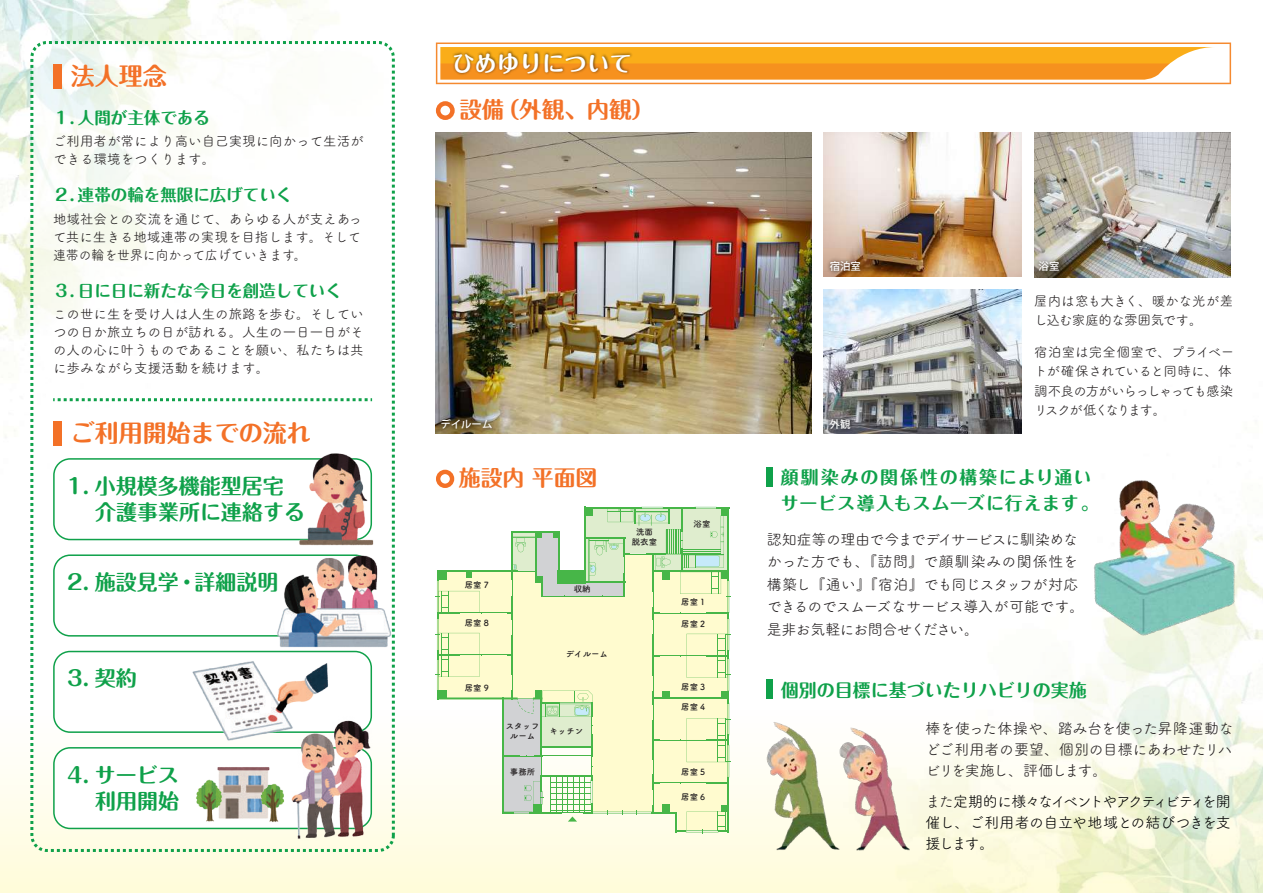
<style>
.page{position:relative;width:1263px;height:893px;background:#fff}
.page>*{position:absolute;margin:0;border:0;box-sizing:border-box;transform-origin:0 0}
.t1{font:700 24px "Maru Fo Pro";color:#f37127}
.t2{font:700 22.5px "Maru Fo Pro";color:#f37127}
.t3{font:700 22.5px "Maru Fo Pro";color:#fff}
.t4{font:700 21.9px "Maru Fo Pro";color:#f37127}
.t5{font:700 21px/26.5px "Maru Fo Pro";color:#0fa14a}
.t6{font:700 18px/25.5px "Maru Fo Pro";letter-spacing:.06em;color:#0fa14a}
.t7{font:700 18px "Maru Fo Pro";color:#0fa14a}
.t8{font:700 16.5px "Maru Fo Pro";color:#0fa14a}
.t9{font:15px/22.5px "Tsuku A Rd Gothic Std R";letter-spacing:-.035em;color:#231f20;text-align:justify}
.t10{font:15px/21px "Tsuku A Rd Gothic Std R";letter-spacing:-.085em;color:#000001;text-align:justify}
.t11{font:13.5px/18px "Tsuku A Rd Gothic Std R";color:#231f20;text-align:justify}
.t12{font:13.5px/19.5px "Tsuku A Rd Gothic Std R";letter-spacing:-.065em;color:#231f20}
.t13{font:13.5px/19.5px "Tsuku A Rd Gothic Std R";letter-spacing:-.03em;color:#231f20}
.t14{font:500 10.35px "Koz Go Pro";color:#fff}
.t15{font:8.4px/9.9px "Tsuku A Rd Gothic Std B";color:#231f20;text-align:center}
.s1{color:#231f20}
</style>
<div class="page">
<img style="left:0;top:0;width:391px;height:437px">
<div style="left:32px;top:43px;width:361px;height:807px;background:#fff;border-radius:15px"></div>
<img style="left:811px;top:291px;width:452px;height:374px">
<svg style="left:0;top:665px;width:1263px;height:228px"></svg>
<div style="left:30px;top:41px;width:365px;height:811px;border:3px dashed #0fa14a;border-radius:15px"></div>
<svg style="left:53px;top:398px;width:319px;height:3px"></svg>
<div style="left:53px;top:64px;width:8px;height:24px;background:#f37127"></div>
<div style="left:53px;top:421px;width:8px;height:24px;background:#f37127"></div>
<svg style="left:436px;top:43px;width:795px;height:41px"></svg>
<img style="left:448px;top:48px;width:188px;height:32px">
<div style="left:436px;top:470px;width:18px;height:18px;border:4px solid #f37127;border-radius:50%"></div>
<svg style="left:436px;top:507px;width:294px;height:326px"></svg>
<img style="left:1035px;top:132px;width:196px;height:145px">
<img style="left:824px;top:290px;width:197px;height:143px">
<img style="left:824px;top:133px;width:197px;height:144px">
<img style="left:436px;top:133px;width:375px;height:301px">
<div style="left:436px;top:101px;width:19px;height:19px;border:4px solid #f37127;border-radius:50%"></div>
<img style="left:823px;top:412px;width:34px;height:27px">
<img style="left:435px;top:412px;width:64px;height:22px">
<img style="left:823px;top:254px;width:45px;height:23px">
<img style="left:1034px;top:254px;width:32px;height:24px">
<div style="left:767px;top:467px;width:6px;height:20px;background:#0fa14a"></div>
<img style="left:1094px;top:478px;width:144px;height:161px">
<div style="left:767px;top:680px;width:6px;height:19px;background:#0fa14a"></div>
<img style="left:767px;top:720px;width:143px;height:131px">
<svg style="left:53px;top:458px;width:241px;height:82px"></svg>
<svg style="left:53px;top:554px;width:221px;height:83px"></svg>
<svg style="left:53px;top:651px;width:319px;height:82px"></svg>
<svg style="left:53px;top:747px;width:227px;height:82px"></svg>
<img style="left:294px;top:453px;width:79px;height:86px">
<img style="left:274px;top:539px;width:121px;height:116px">
<img style="left:190px;top:655px;width:140px;height:91px">
<img style="left:214px;top:762px;width:58px;height:61px">
<img style="left:195px;top:778px;width:29px;height:45px">
<img style="left:259px;top:782px;width:21px;height:41px">
<img style="left:280px;top:716px;width:104px;height:125px">
<h1 class="t1" style="left:71px;top:57px;width:97px">法人理念</h1>
<p class="t8" style="left:53px;top:105px;width:158px">１．人間が主体である</p>
<p class="t11" style="left:53px;top:131px;width:312px">ご利用者が常により高い自己実現に向かって生活ができる環境をつくります。</p>
<p class="t8" style="left:53px;top:182px;width:241px">２．連帯の輪を無限に広げていく</p>
<p class="t11" style="left:53px;top:209px;width:310px">地域社会との交流を通じて、あらゆる人が支えあって共に生きる地域連帯の実現を目指します。そして連帯の輪を世界に向かって広げていきます。</p>
<p class="t8" style="left:53px;top:277px;width:290px">３．日に日に新たな今日を創造していく</p>
<p class="t11" style="left:53px;top:304px;width:312px">この世に生を受け人は人生の旅路を歩む。そしていつの日か旅立ちの日が訪れる。人生の一日一日がその人の心に叶うものであることを願い、私たちは共に歩みながら支援活動を続けます。</p>
<h1 class="t1" style="left:71px;top:414px;width:242px">ご利用開始までの流れ</h1>
<h3 class="t5" style="left:67px;top:470px;width:239px">1. 小規模多機能型居宅　 介護事業所に連絡する</h3>
<h3 class="t5" style="left:67px;top:566px;width:213px">2. 施設見学・詳細説明</h3>
<h3 class="t5" style="left:67px;top:663px;width:71px">3. 契約</h3>
<h3 class="t5" style="left:67px;top:759px;width:113px">4. サービス　 利用開始</h3>
<h2 class="t3" style="left:452px;top:45px;width:181px">ひめゆりについて</h2>
<h2 class="t2" style="left:459px;top:92px;width:196px">設備（外観、内観）</h2>
<p class="t14" style="left:830px;top:260px;width:33px">宿泊室</p>
<p class="t14" style="left:1038px;top:260px;width:22px">浴室</p>
<p class="t13" style="left:1034px;top:290px;width:201px">屋内は窓も大きく、暖かな光が差し込む家庭的な雰囲気です。</p>
<p class="t12" style="left:1034px;top:341px;width:201px">宿泊室は完全個室で、プライベートが確保されていると同時に、体調不良の方がいらっしゃっても感染リスクが低くなります。</p>
<p class="t14" style="left:440px;top:417px;width:53px">デイルーム</p>
<p class="t14" style="left:830px;top:417px;width:22px">外観</p>
<h3 class="t4" style="left:459px;top:461px;width:140px">施設内 平面図</h3>
<p class="t15" style="left:465px;top:579px;width:26px">居室 7</p>
<p class="t15" style="left:465px;top:618px;width:26px">居室 8</p>
<p class="t15" style="left:465px;top:682px;width:26px">居室 9</p>
<p class="t15" style="left:574px;top:584px;width:18px">収納</p>
<p class="t15" style="left:566px;top:648px;width:44px">デイルーム</p>
<p class="t15" style="left:506px;top:721px;width:35px">スタッフルーム</p>
<p class="t15" style="left:510px;top:767px;width:27px">事務所</p>
<p class="t15" style="left:549px;top:725px;width:35px">キッチン</p>
<p class="t15" style="left:632px;top:527px;width:27px">洗面脱衣室</p>
<p class="t15" style="left:694px;top:518px;width:18px">浴室</p>
<p class="t15" style="left:681px;top:596px;width:26px">居室 1</p>
<p class="t15" style="left:681px;top:618px;width:26px">居室 2</p>
<p class="t15" style="left:681px;top:681px;width:26px">居室 3</p>
<p class="t15" style="left:681px;top:702px;width:26px">居室 4</p>
<p class="t15" style="left:681px;top:766px;width:26px">居室 5</p>
<p class="t15" style="left:681px;top:792px;width:26px">居室 6</p>
<h3 class="t6" style="left:781px;top:462px;width:319px">顔馴染みの関係性の構築により通いサービス導入もスムーズに行えます。</h3>
<p class="t9" style="left:767px;top:527px;width:319px;text-align:left">認知症等の理由で今までデイサービスに馴染めなかった方でも、『訪問』で顔馴染みの関係性を構築し『通い』『宿泊』でも同じスタッフが対応できるのでスムーズなサービス導入が可能です。是非お気軽にお問合せください。</p>
<h3 class="t7" style="left:781px;top:675px;width:307px">個別の目標に基づいたリハビリの実施</h3>
<p class="t9" style="left:925px;top:717px;width:309px;line-height:21px">棒を使った体操や、踏み台を使った昇降運動などご利用者の要望、個別の目標にあわせたリハビリを実施し、評価します。</p>
<p class="t10" style="left:925px;top:790px;width:307px"><span class="s1">また</span>定期的に様々なイベントやアクティビティを開催し、ご利用者の自立や地域との結びつきを支援します。</p>
</div>
